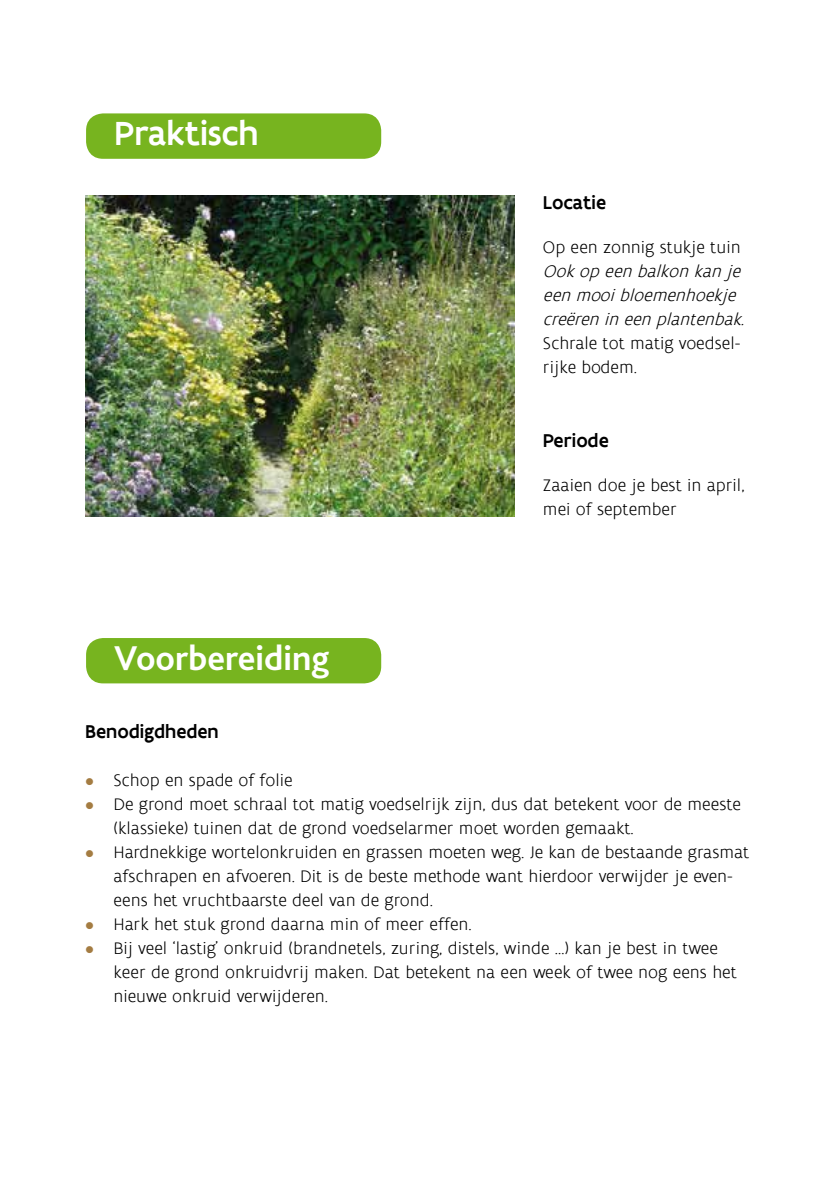
<style>
.page{position:relative;width:840px;height:1191px;background:#fff}
.page>*{position:absolute;margin:0;border:0;box-sizing:border-box;transform-origin:0 0}
.t1{font:700 36px "Bliss 2";color:#fff}
.t2{font:500 36px "Flanders Art Sans";color:#fff}
.t3{font:500 20px "Flanders Art Sans";color:#000}
.t4{font:300 18px/24px "Flanders Art Sans";color:#000}
.t5{font:italic 300 18px/24px "Flanders Art Sans";color:#000}
.s1{color:#a47c42}
</style>
<div class="page">
<img style="left:85px;top:195px;width:429px;height:321px">
<div style="left:86px;top:113px;width:295px;height:46px;background:#77b41f;border-radius:17px"></div>
<div style="left:86px;top:638px;width:295px;height:45px;background:#77b41f;border-radius:17px"></div>
<h1 class="t2" style="left:114px;top:111px;width:146px">Praktisch</h1>
<h1 class="t1" style="left:114px;top:636px;width:217px">Voorbereiding</h1>
<p class="t3" style="left:542px;top:190px;width:65px">Locatie</p>
<p class="t4" style="left:542px;top:236px;width:199px">Op een zonnig stukje tuin</p>
<p class="t5" style="left:542px;top:260px;width:208px">Ookopeenbalkonkanje eenmooibloemenhoekje creërenineenplantenbak.</p>
<p class="t4" style="left:542px;top:332px;width:199px">Schrale tot matig voedsel&shy;rijke bodem.</p>
<p class="t3" style="left:542px;top:428px;width:67px">Periode</p>
<p class="t4" style="left:542px;top:474px;width:203px">Zaaien doe je best in april, mei of september</p>
<p class="t3" style="left:85px;top:718px;width:135px">Benodigdheden</p>
<p class="t4" style="left:85px;top:768px;width:209px"><span class="s1">●</span> Schop en spade of folie</p>
<p class="t4" style="left:113px;top:792px;width:628px;text-indent:-28px"><span class="s1">●</span> De grond moet schraal tot matig voedselrijk zijn, dus dat betekent voor de meeste (klassieke) tuinen dat de grond voedselarmer moet worden gemaakt.</p>
<p class="t4" style="left:113px;top:840px;width:637px;text-indent:-28px"><span class="s1">●</span> Hardnekkige wortelonkruiden en grassen moeten weg. Je kan de bestaande grasmat afschrapen en afvoeren. Dit is de beste methode want hierdoor verwijder je even&shy;eens het vruchtbaarste deel van de grond.</p>
<p class="t4" style="left:85px;top:912px;width:388px"><span class="s1">●</span> Hark het stuk grond daarna min of meer effen.</p>
<p class="t4" style="left:113px;top:936px;width:624px;text-indent:-28px"><span class="s1">●</span> Bij veel ‘lastig’ onkruid (brandnetels, zuring, distels, winde …) kan je best in twee keer de grond onkruidvrij maken. Dat betekent na een week of twee nog eens het nieuwe onkruid verwijderen.</p>
</div>
